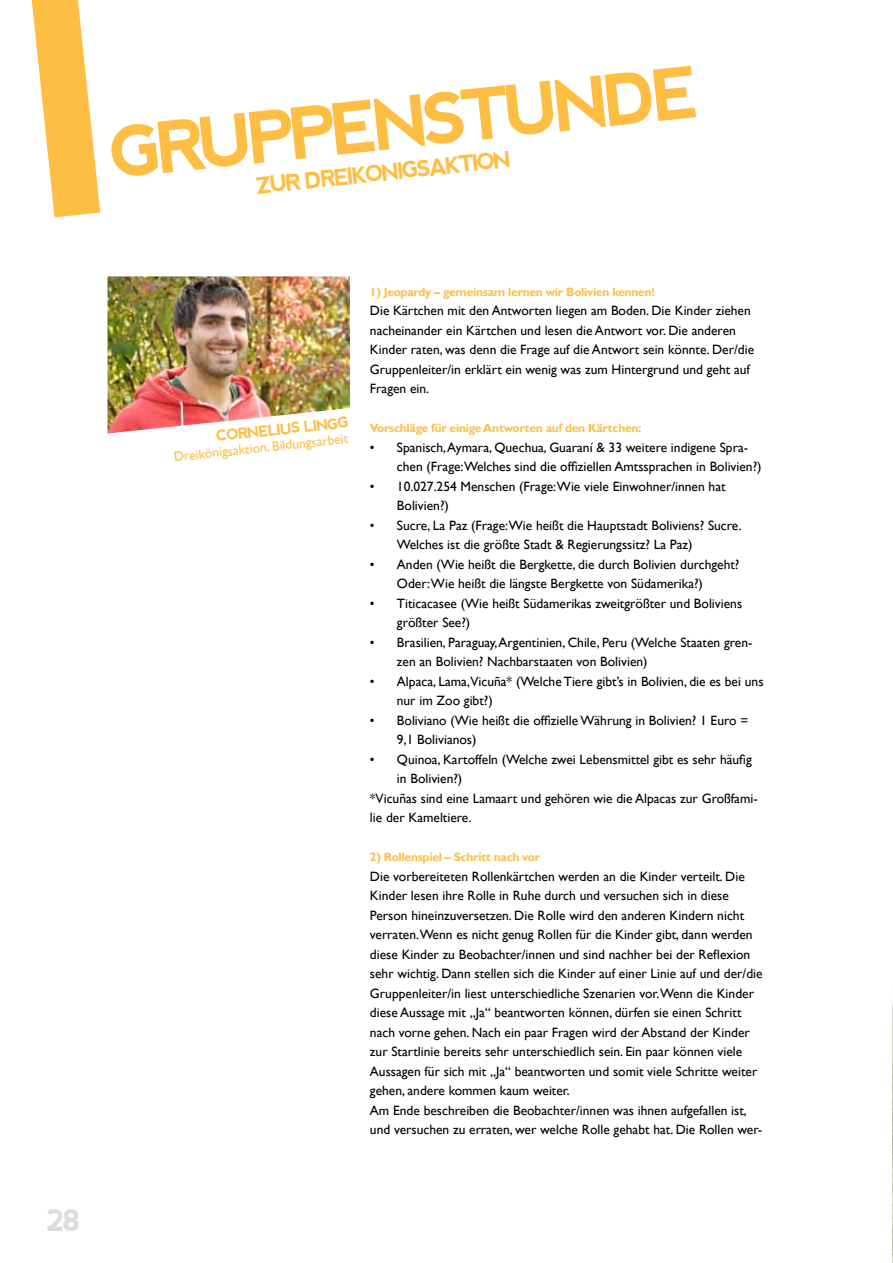
<style>
.page{position:relative;width:893px;height:1263px;background:#fff}
.page>*{position:absolute;margin:0;border:0;box-sizing:border-box;transform-origin:0 0}
.t1{font:700 70.5px "nevis";color:#febe44}
.t2{font:700 30px "nevis";color:#dcddde}
.t3{font:700 22.5px "nevis";color:#febe44}
.t4{font:700 15px "nevis";color:#febe44}
.t5{font:13.5px/19.5px "Gill Sans";color:#000}
.t6{font:13.5px "Gill Sans";color:#febe44}
.t7{font:700 12px "Gill Sans";letter-spacing:-.02em;color:#febe44}
</style>
<div class="page">
<svg style="left:32px;top:0;width:68px;height:217px"></svg>
<img style="left:108px;top:276px;width:242px;height:157px">
<img style="left:892px;top:1002px;width:1px;height:261px">
<h1 class="t1" style="left:106px;top:113px;width:594px;rotate:-6deg">GRUPPENSTUNDE</h1>
<h3 class="t3" style="left:254px;top:173px;width:258px;rotate:-6deg">ZUR DREIKONIGSAKTION</h3>
<h2 class="t2" style="left:46px;top:1203px;width:37px">28</h2>
<p class="t4" style="left:215px;top:427px;width:135px;rotate:-6deg">CORNELIUS LINGG</p>
<p class="t6" style="left:173px;top:449px;width:177px;rotate:-6deg">Dreikönigsaktion, Bildungsarbeit</p>
<p class="t7" style="left:370px;top:285px;width:286px">1) Jeopardy – gemeinsam lernen wir Bolivien kennen!</p>
<p class="t5" style="left:370px;top:301px;width:386px">Die Kärtchen mit den Antworten liegen am Boden. Die Kinder ziehen nacheinander ein Kärtchen und lesen die Antwort vor. Die anderen Kinder raten, was denn die Frage auf die Antwort sein könnte. Der/die Gruppenleiter/in erklärt ein wenig was zum Hintergrund und geht auf Fragen ein.</p>
<p class="t7" style="left:370px;top:421px;width:273px">Vorschläge für einige Antworten auf den Kärtchen:</p>
<p class="t5" style="left:397px;top:438px;width:366px;text-indent:-27px">• Spanisch, Aymara, Quechua, Guaraní &amp; 33 weitere indigene Spra&shy;chen (Frage:Welches sind die offiziellen Amtssprachen in Bolivien?)</p>
<p class="t5" style="left:397px;top:477px;width:330px;text-indent:-27px">• 10.027.254 Menschen (Frage:Wie viele Einwohner/innen hat<br>Bolivien?)</p>
<p class="t5" style="left:397px;top:516px;width:346px;text-indent:-27px">• Sucre, La Paz (Frage:Wie heißt die Hauptstadt Boliviens? Sucre.<br>Welches ist die größte Stadt &amp; Regierungssitz? La Paz)</p>
<p class="t5" style="left:397px;top:555px;width:344px;text-indent:-27px">• Anden (Wie heißt die Bergkette, die durch Bolivien durchgeht?<br>Oder:Wie heißt die längste Bergkette von Südamerika?)</p>
<p class="t5" style="left:397px;top:594px;width:347px;text-indent:-27px">• Titicacasee (Wie heißt Südamerikas zweitgrößter und Boliviens größter See?)</p>
<p class="t5" style="left:397px;top:633px;width:357px;text-indent:-27px">• Brasilien, Paraguay, Argentinien, Chile, Peru (Welche Staaten gren&shy;zen an Bolivien? Nachbarstaaten von Bolivien)</p>
<p class="t5" style="left:397px;top:672px;width:368px;text-indent:-27px">• Alpaca, Lama,Vicuña* (Welche Tiere gibt’s in Bolivien, die es bei uns nur im Zoo gibt?)</p>
<p class="t5" style="left:397px;top:711px;width:353px;text-indent:-27px">• Boliviano (Wie heißt die offizielle Währung in Bolivien? 1 Euro =<br>9,1 Bolivianos)</p>
<p class="t5" style="left:370px;top:750px;width:383px">• Quinoa, Kartoffeln (Welche zwei Lebensmittel gibt es sehr häufig</p>
<p class="t5" style="left:397px;top:769px;width:67px">in Bolivien?)</p>
<p class="t5" style="left:370px;top:789px;width:389px">*Vicuñas sind eine Lamaart und gehören wie die Alpacas zur Großfami-</p>
<p class="t5" style="left:370px;top:808px;width:103px">lie der Kameltiere.</p>
<p class="t7" style="left:370px;top:850px;width:172px">2) Rollenspiel – Schritt nach vor</p>
<p class="t5" style="left:370px;top:867px;width:394px">Die vorbereiteten Rollenkärtchen werden an die Kinder verteilt. Die Kinder lesen ihre Rolle in Ruhe durch und versuchen sich in diese Person hineinzuversetzen. Die Rolle wird den anderen Kindern nicht verraten.Wenn es nicht genug Rollen für die Kinder gibt, dann werden diese Kinder zu Beobachter/innen und sind nachher bei der Reflexion sehr wichtig. Dann stellen sich die Kinder auf einer Linie auf und der/die Gruppenleiter/in liest unterschiedliche Szenarien vor.Wenn die Kinder diese Aussage mit „Ja“ beantworten können, dürfen sie einen Schritt nach vorne gehen. Nach ein paar Fragen wird der Abstand der Kinder zur Startlinie bereits sehr unterschiedlich sein. Ein paar können viele Aussagen für sich mit „Ja“ beantworten und somit viele Schritte weiter gehen, andere kommen kaum weiter.<br>Am Ende beschreiben die Beobachter/innen was ihnen aufgefallen ist, und versuchen zu erraten, wer welche Rolle gehabt hat. Die Rollen wer-</p>
</div>
